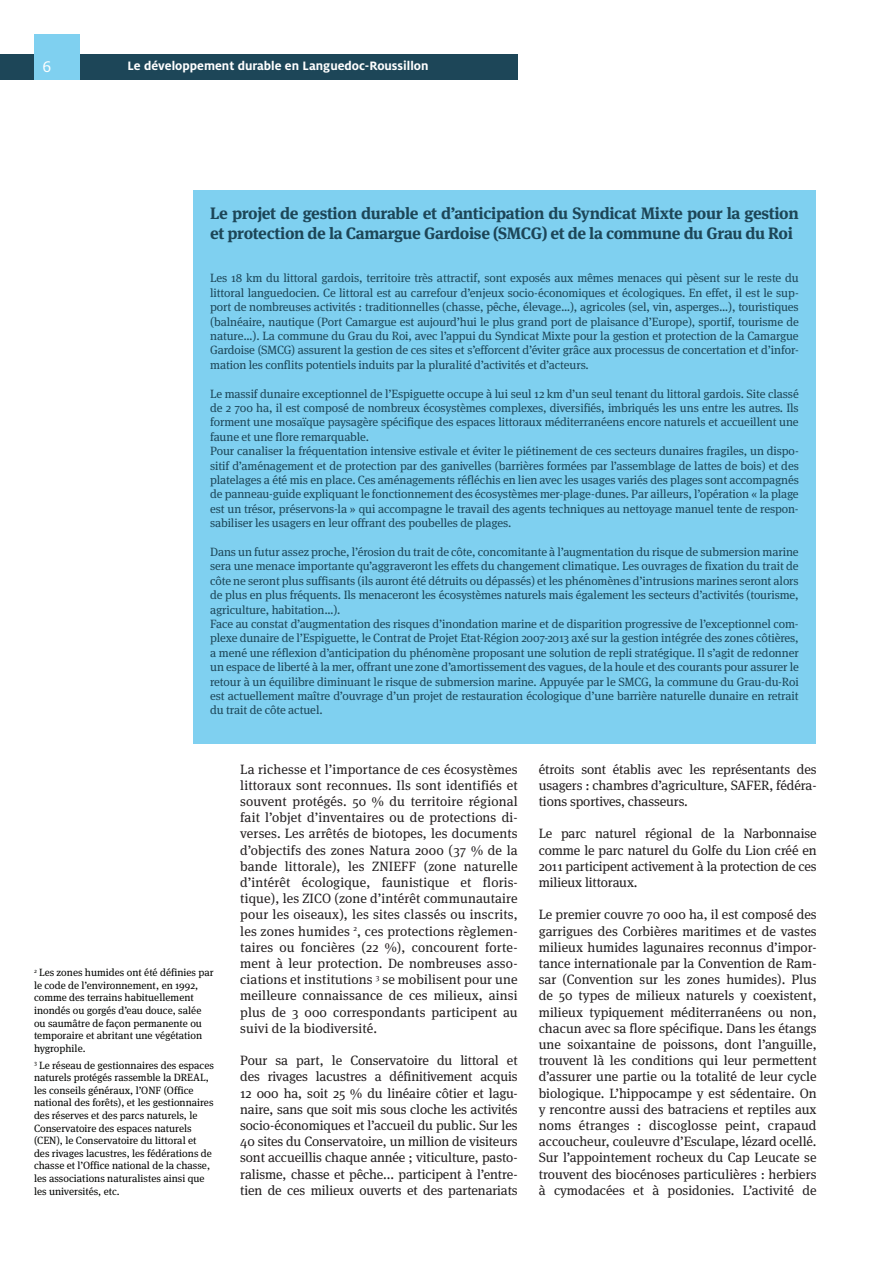
<style>
.page{position:relative;width:893px;height:1263px;background:#fff}
.page>*{position:absolute;margin:0;border:0;box-sizing:border-box;transform-origin:0 0}
.t1{font:17.1px "Milo OT";color:#fff}
.t2{font:700 16.5px/19.8px "Meta Serif";letter-spacing:-.02em;color:#1d4658}
.t3{font:13.5px/16.2px "Meta Serif";letter-spacing:-.01em;color:#231f20;text-align:justify}
.t4{font:700 13.5px "Milo OT";letter-spacing:-.005em;color:#fff}
.t5{font:12px/14.4px "Meta Serif";letter-spacing:-.01em;color:#1d4658}
.t6{font:10.5px/12.6px "Meta Serif";color:#040503}
</style>
<div class="page">
<div style="left:0;top:54px;width:518px;height:26px;background:#1d4658"></div>
<div style="left:34px;top:34px;width:46px;height:46px;background:#7fd0f0"></div>
<div style="left:193px;top:190px;width:623px;height:554px;background:#7fd0f0"></div>
<h1 class="t1" style="left:43px;top:57px;width:10px">6</h1>
<p class="t4" style="left:128px;top:58px;width:303px">Le développement durable en Languedoc-Roussillon</p>
<h2 class="t2" style="left:210px;top:202px;width:590px">Le projet de gestion durable et d’anticipation du Syndicat Mixte pour la gestion et protection de la Camargue Gardoise (SMCG) et de la commune du Grau du Roi</h2>
<p class="t5" style="left:210px;top:270px;width:590px;text-align:justify">Les 18 km du littoral gardois, territoire très attractif, sont exposés aux mêmes menaces qui pèsent sur le reste du littoral languedocien. Ce littoral est au carrefour d’enjeux socio-économiques et écologiques. En effet, il est le sup&shy;port de nombreuses activités : traditionnelles (chasse, pêche, élevage…), agricoles (sel, vin, asperges…), touristiques (balnéaire, nautique (Port Camargue est aujourd’hui le plus grand port de plaisance d’Europe), sportif, tourisme de nature…). La commune du Grau du Roi, avec l’appui du Syndicat Mixte pour la gestion et protection de la Camargue Gardoise (SMCG) assurent la gestion de ces sites et s’efforcent d’éviter grâce aux processus de concertation et d’infor&shy;mation les conflits potentiels induits par la pluralité d’activités et d’acteurs.</p>
<p class="t5" style="left:210px;top:385px;width:590px">Le massif dunaire exceptionnel de l’Espiguette occupe à lui seul 12 km d’un seul tenant du littoral gardois. Site classé de 2 700 ha, il est composé de nombreux écosystèmes complexes, diversifiés, imbriqués les uns entre les autres. Ils forment une mosaïque paysagère spécifique des espaces littoraux méditerranéens encore naturels et accueillent une faune et une flore remarquable.<br>Pour canaliser la fréquentation intensive estivale et éviter le piétinement de ces secteurs dunaires fragiles, un dispo&shy;sitif d’aménagement et de protection par des ganivelles (barrières formées par l’assemblage de lattes de bois) et des platelages a été mis en place. Ces aménagements réfléchis en lien avec les usages variés des plages sont accompagnés de panneau-guide expliquant le fonctionnement des écosystèmes mer-plage-dunes. Par ailleurs, l’opération « la plage est un trésor, préservons-la » qui accompagne le travail des agents techniques au nettoyage manuel tente de respon&shy;sabiliser les usagers en leur offrant des poubelles de plages.</p>
<p class="t5" style="left:210px;top:543px;width:590px">Dans un futur assez proche, l’érosion du trait de côte, concomitante à l’augmentation du risque de submersion marine sera une menace importante qu’aggraveront les effets du changement climatique. Les ouvrages de fixation du trait de côte ne seront plus suffisants (ils auront été détruits ou dépassés) et les phénomènes d’intrusions marines seront alors de plus en plus fréquents. Ils menaceront les écosystèmes naturels mais également les secteurs d’activités (tourisme, agriculture, habitation…).<br>Face au constat d’augmentation des risques d’inondation marine et de disparition progressive de l’exceptionnel com&shy;plexe dunaire de l’Espiguette, le Contrat de Projet Etat-Région 2007-2013 axé sur la gestion intégrée des zones côtières, a mené une réflexion d’anticipation du phénomène proposant une solution de repli stratégique. Il s’agit de redonner un espace de liberté à la mer, offrant une zone d’amortissement des vagues, de la houle et des courants pour assurer le retour à un équilibre diminuant le risque de submersion marine. Appuyée par le SMCG, la commune du Grau-du-Roi est actuellement maître d’ouvrage d’un projet de restauration écologique d’une barrière naturelle dunaire en retrait du trait de côte actuel.</p>
<p class="t6" style="left:34px;top:965px;width:181px"><sup>2</sup> Les zones humides ont été définies par le code de l’environnement, en 1992, comme des terrains habituellement inondés ou gorgés d’eau douce, salée ou saumâtre de façon permanente ou temporaire et abritant une végétation hygrophile.</p>
<p class="t6" style="left:34px;top:1057px;width:181px"><sup>3</sup> Le réseau de gestionnaires des espaces naturels protégés rassemble la DREAL, les conseils généraux, l’ONF (Office national des forêts), et les gestionnaires des réserves et des parcs naturels, le Conservatoire des espaces naturels (CEN), le Conservatoire du littoral et des rivages lacustres, les fédérations de chasse et l’Office national de la chasse, les associations naturalistes ainsi que les universités, etc.</p>
<p class="t3" style="left:240px;top:759px;width:279px">La richesse et l’importance de ces écosystèmes littoraux sont reconnues. Ils sont identifiés et souvent protégés. 50 % du territoire régional fait l’objet d’inventaires ou de protections di&shy;verses. Les arrêtés de biotopes, les documents d’objectifs des zones Natura 2000 (37 % de la bande littorale), les ZNIEFF (zone naturelle d’intérêt écologique, faunistique et floris&shy;tique), les ZICO (zone d’intérêt communautaire pour les oiseaux), les sites classés ou inscrits, les zones humides <sup>2</sup>, ces protections règlemen&shy;taires ou foncières (22 %), concourent forte&shy;ment à leur protection. De nombreuses asso&shy;ciations et institutions <sup>3</sup> se mobilisent pour une meilleure connaissance de ces milieux, ainsi plus de 3 000 correspondants participent au suivi de la biodiversité.</p>
<p class="t3" style="left:240px;top:1051px;width:279px">Pour sa part, le Conservatoire du littoral et des rivages lacustres a définitivement acquis 12 000 ha, soit 25 % du linéaire côtier et lagu&shy;naire, sans que soit mis sous cloche les activités socio-économiques et l’accueil du public. Sur les 40 sites du Conservatoire, un million de visiteurs sont accueillis chaque année ; viticulture, pasto&shy;ralisme, chasse et pêche... participent à l’entre&shy;tien de ces milieux ouverts et des partenariats</p>
<p class="t3" style="left:539px;top:759px;width:279px">étroits sont établis avec les représentants des usagers : chambres d’agriculture, SAFER, fédéra&shy;tions sportives, chasseurs.</p>
<p class="t3" style="left:539px;top:824px;width:279px">Le parc naturel régional de la Narbonnaise comme le parc naturel du Golfe du Lion créé en 2011 participent activement à la protection de ces milieux littoraux.</p>
<p class="t3" style="left:539px;top:905px;width:279px">Le premier couvre 70 000 ha, il est composé des garrigues des Corbières maritimes et de vastes milieux humides lagunaires reconnus d’impor&shy;tance internationale par la Convention de Ram&shy;sar (Convention sur les zones humides). Plus de 50 types de milieux naturels y coexistent, milieux typiquement méditerranéens ou non, chacun avec sa flore spécifique. Dans les étangs une soixantaine de poissons, dont l’anguille, trouvent là les conditions qui leur permettent d’assurer une partie ou la totalité de leur cycle biologique. L’hippocampe y est sédentaire. On y rencontre aussi des batraciens et reptiles aux noms étranges : discoglosse peint, crapaud accoucheur, couleuvre d’Esculape, lézard ocellé.<br>Sur l’appointement rocheux du Cap Leucate se trouvent des biocénoses particulières : herbiers à cymodacées et à posidonies. L’activité de</p>
</div>
